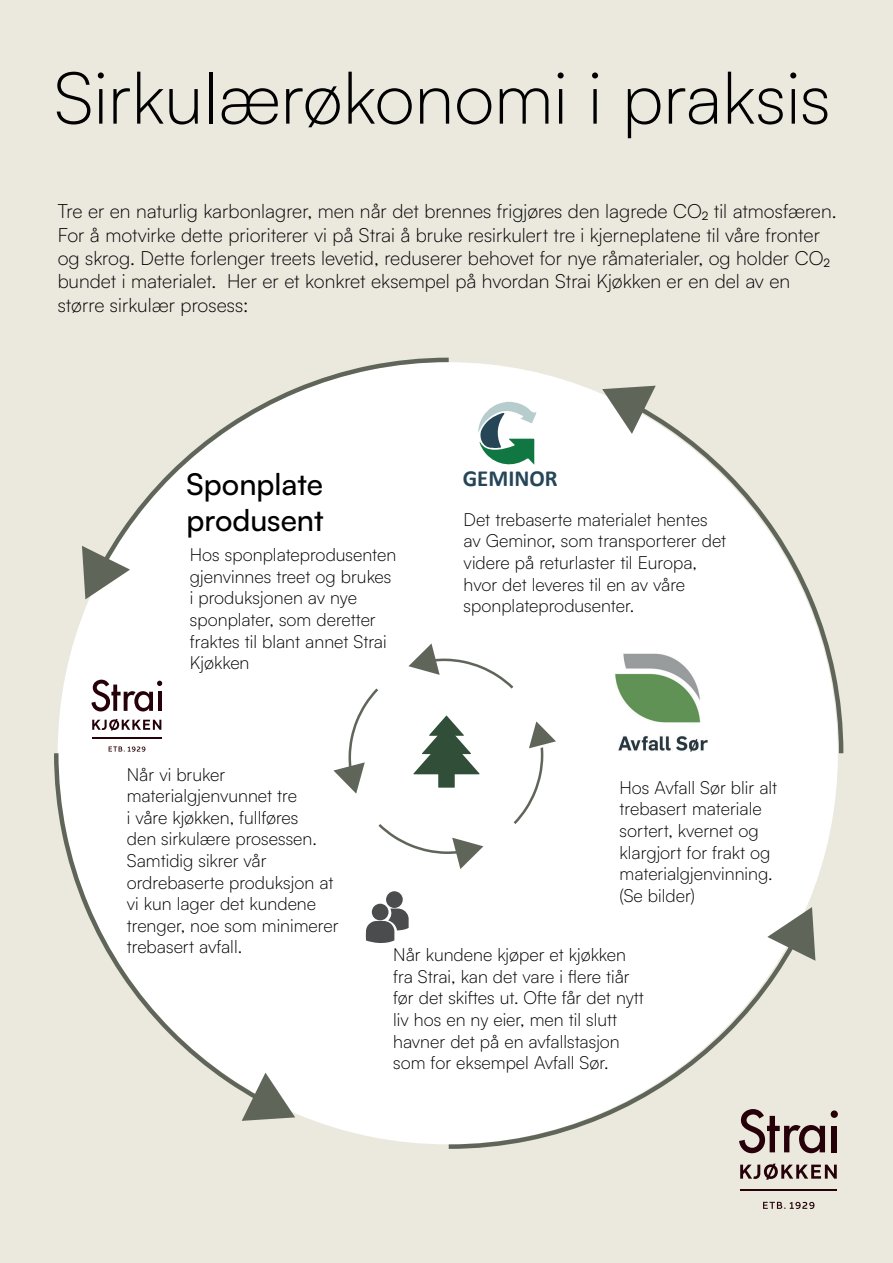
<style>
.page{position:relative;width:893px;height:1263px;background:#ebe9de}
.page>*{position:absolute;margin:0;border:0;box-sizing:border-box;transform-origin:0 0}
.t1{font:300 72px "Satoshi";color:#000001}
.t2{font:500 30px/36px "Satoshi";color:#000001}
.t3{font:700 23.1px "Calibri";color:#264658}
.t4{font:300 19.5px/23.4px "Satoshi";color:#000001}
.t5{font:300 18px/21.6px "Satoshi";color:#000001}
</style>
<div class="page">
<div style="left:58px;top:362px;width:780px;height:782px;background:#fff;border-radius:50%"></div>
<svg style="left:91px;top:680px;width:71px;height:31px"></svg>
<hr style="left:92px;top:737px;width:69px;height:2px;background:#26010a">
<svg style="left:92px;top:719px;width:69px;height:11px"></svg>
<svg style="left:109px;top:746px;width:36px;height:3px"></svg>
<svg style="left:478px;top:402px;width:59px;height:63px"></svg>
<svg style="left:111px;top:357px;width:338px;height:189px"></svg>
<svg style="left:82px;top:546px;width:48px;height:53px"></svg>
<svg style="left:54px;top:749px;width:212px;height:343px"></svg>
<svg style="left:242px;top:1073px;width:53px;height:48px"></svg>
<svg style="left:446px;top:961px;width:340px;height:188px"></svg>
<svg style="left:767px;top:907px;width:48px;height:54px"></svg>
<svg style="left:656px;top:415px;width:188px;height:339px"></svg>
<svg style="left:602px;top:386px;width:54px;height:48px"></svg>
<svg style="left:333px;top:688px;width:45px;height:106px"></svg>
<svg style="left:378px;top:824px;width:105px;height:45px"></svg>
<svg style="left:513px;top:721px;width:43px;height:103px"></svg>
<svg style="left:408px;top:643px;width:106px;height:46px"></svg>
<svg style="left:413px;top:716px;width:67px;height:58px"></svg>
<div style="left:438px;top:767px;width:17px;height:21px;background:#314e39"></div>
<svg style="left:739px;top:1109px;width:86px;height:44px"></svg>
<div style="left:832px;top:1126px;width:5px;height:26px;background:#26010a"></div>
<div style="left:831px;top:1110px;width:7px;height:8px;background:#26010a;border-radius:50%"></div>
<hr style="left:740px;top:1189px;width:97px;height:2px;background:#26010a">
<svg style="left:740px;top:1163px;width:97px;height:17px"></svg>
<svg style="left:763px;top:1202px;width:51px;height:7px"></svg>
<img style="left:615px;top:640px;width:112px;height:114px">
<svg style="left:366px;top:908px;width:43px;height:35px"></svg>
<div style="left:372px;top:904px;width:17px;height:16px;background:#4b4c4d;border-radius:50%"></div>
<div style="left:386px;top:891px;width:17px;height:17px;background:#4b4c4d;border-radius:50%"></div>
<h1 class="t1" style="left:54px;top:52px;width:778px">Sirkulærøkonomi i praksis</h1>
<p class="t4" style="left:58px;top:199px;width:780px">Tre er en naturlig karbonlagrer, men når det brennes frigjøres den lagrede CO₂ til atmosfæren.<br>For å motvirke dette prioriterer vi på Strai å bruke resirkulert tre i kjerneplatene til våre fronter og skrog. Dette forlenger treets levetid, reduserer behovet for nye råmaterialer, og holder CO₂ bundet i materialet. Her er et konkret eksempel på hvordan Strai Kjøkken er en del av en større sirkulær prosess:</p>
<h2 class="t2" style="left:187px;top:465px;width:139px">Sponplate produsent</h2>
<p class="t5" style="left:190px;top:543px;width:208px">Hos sponplateprodusenten gjenvinnes treet og brukes i produksjonen av nye sponplater, som deretter fraktes til blant annet Strai<br>Kjøkken</p>
<p class="t3" style="left:463px;top:462px;width:96px">GEMINOR</p>
<p class="t5" style="left:464px;top:508px;width:264px">Det trebaserte materialet hentes av Geminor, som transporterer det videre på returlaster til Europa, hvor det leveres til en av våre sponplateprodusenter.</p>
<p class="t5" style="left:127px;top:763px;width:213px">Når vi bruker materialgjenvunnet tre<br>i våre kjøkken, fullføres<br>den sirkulære prosessen.<br>Samtidig sikrer vår ordrebaserte produksjon at vi kun lager det kundene trenger, noe som minimerer trebasert avfall.</p>
<p class="t5" style="left:620px;top:776px;width:159px">Hos Avfall Sør blir alt trebasert materiale sortert, kvernet og klargjort for frakt og materialgjenvinning. (Se bilder)</p>
<p class="t5" style="left:393px;top:943px;width:252px">Når kundene kjøper et kjøkken fra Strai, kan det vare i flere tiår før det skiftes ut. Ofte får det nytt liv hos en ny eier, men til slutt havner det på en avfallstasjon som for eksempel Avfall Sør.</p>
</div>
